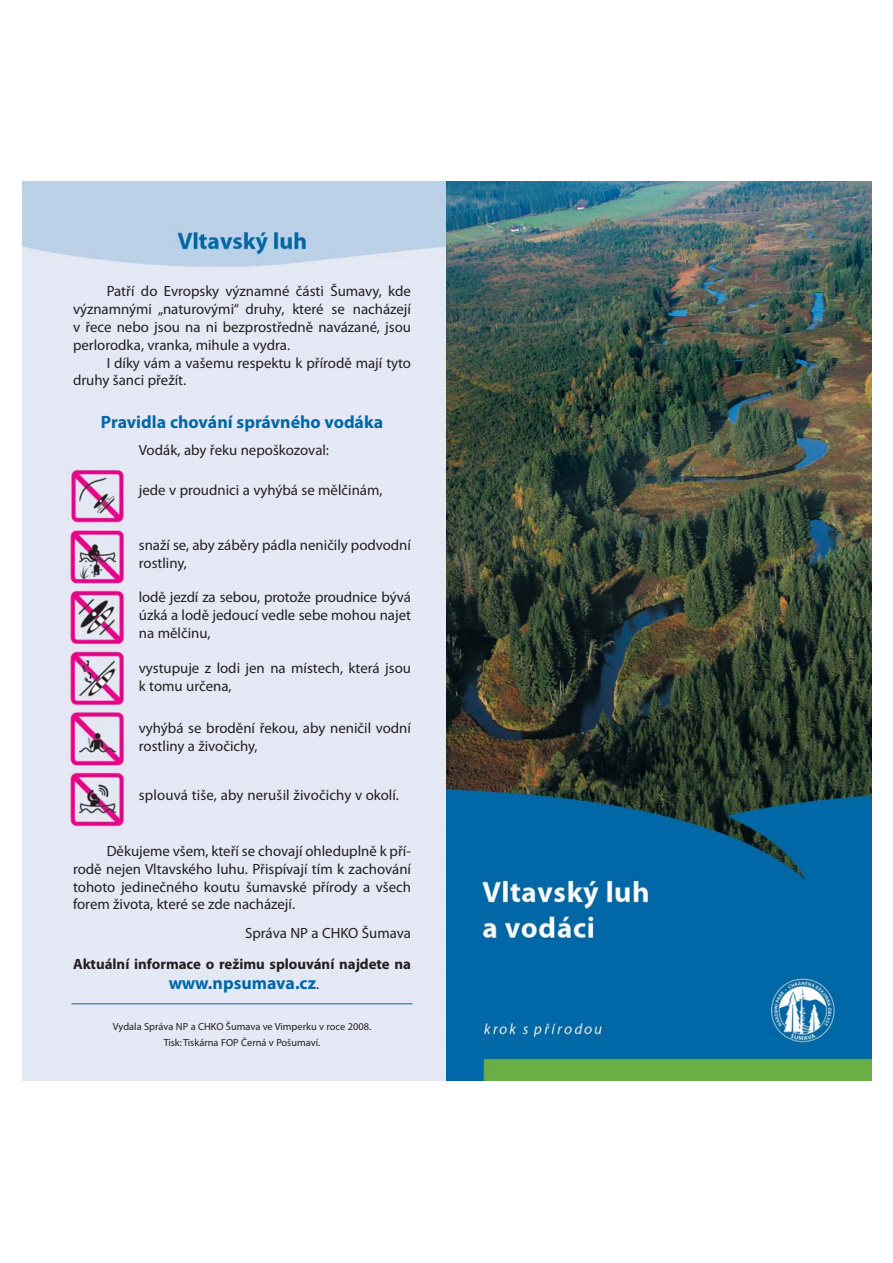
<style>
.page{position:relative;width:893px;height:1263px;background:#fff}
.page>*{position:absolute;margin:0;border:0;box-sizing:border-box;transform-origin:0 0}
.t1{font:700 17.85px "Myriad CE";color:#0068a6}
.t2{font:14.85px/17.9px "Myriad CE";color:#231f20}
.t3{font:700 14.85px "Myriad CE";color:#231f20}
.t4{font:10.35px/15.8px "Myriad CE";color:#231f20;text-align:center}
.s1{font-weight:400;font-size:14.85px;color:#231f20}
</style>
<div class="page">
<img style="left:23px;top:182px;width:423px;height:899px">
<img style="left:446px;top:182px;width:425px;height:899px">
<hr style="left:72px;top:1003px;width:340px;height:1px;background:#0068a6">
<p class="t2" style="left:73px;top:285px;width:339px;text-align:justify;text-indent:34px">Patří do Evropsky významné části Šumavy, kde významnými „naturovými“ druhy, které se nacházejí v řece nebo jsou na ni bezprostředně navázané, jsou perlorodka, vranka, mihule a vydra.</p>
<p class="t2" style="left:73px;top:356px;width:339px;text-indent:34px">I díky vám a vašemu respektu k přírodě mají tyto druhy šanci přežít.</p>
<p class="t1" style="left:101px;top:412px;width:284px">Pravidla chování správného vodáka</p>
<p class="t2" style="left:139px;top:444px;width:192px">Vodák, aby řeku nepoškozoval:</p>
<p class="t2" style="left:139px;top:484px;width:245px">jede v proudnici a vyhýbá se mělčinám,</p>
<p class="t2" style="left:139px;top:539px;width:274px">snaží se, aby záběry pádla neničily podvodní rostliny,</p>
<p class="t2" style="left:139px;top:591px;width:274px;text-align:justify">lodě jezdí za sebou, protože proudnice bývá úzká a lodě jedoucí vedle sebe mohou najet na mělčinu,</p>
<p class="t2" style="left:139px;top:662px;width:274px">vystupuje z lodi jen na místech, která jsou k tomu určena,</p>
<p class="t2" style="left:139px;top:721px;width:274px">vyhýbá se brodění řekou, aby neničil vodní rostliny a živočichy,</p>
<p class="t2" style="left:139px;top:788px;width:261px">splouvá tiše, aby nerušil živočichy v okolí.</p>
<p class="t2" style="left:73px;top:844px;width:339px;text-align:justify;text-indent:34px">Děkujeme všem, kteří se chovají ohleduplně k pří&shy;rodě nejen Vltavského luhu. Přispívají tím k zachování tohoto jedinečného koutu šumavské přírody a všech forem života, které se zde nacházejí.</p>
<p class="t2" style="left:245px;top:926px;width:167px">Správa NP a CHKO Šumava</p>
<p class="t3" style="left:73px;top:955px;width:339px">Aktuální informace o režimu splouvání najdete na</p>
<p class="t1" style="left:169px;top:972px;width:152px">www.npsumava.cz<span class="s1">.</span></p>
<p class="t4" style="left:113px;top:1020px;width:260px">Vydala Správa NP a CHKO Šumava ve Vimperku v roce 2008.<br>Tisk:Tiskárna FOP Černá v Pošumaví.</p>
</div>
